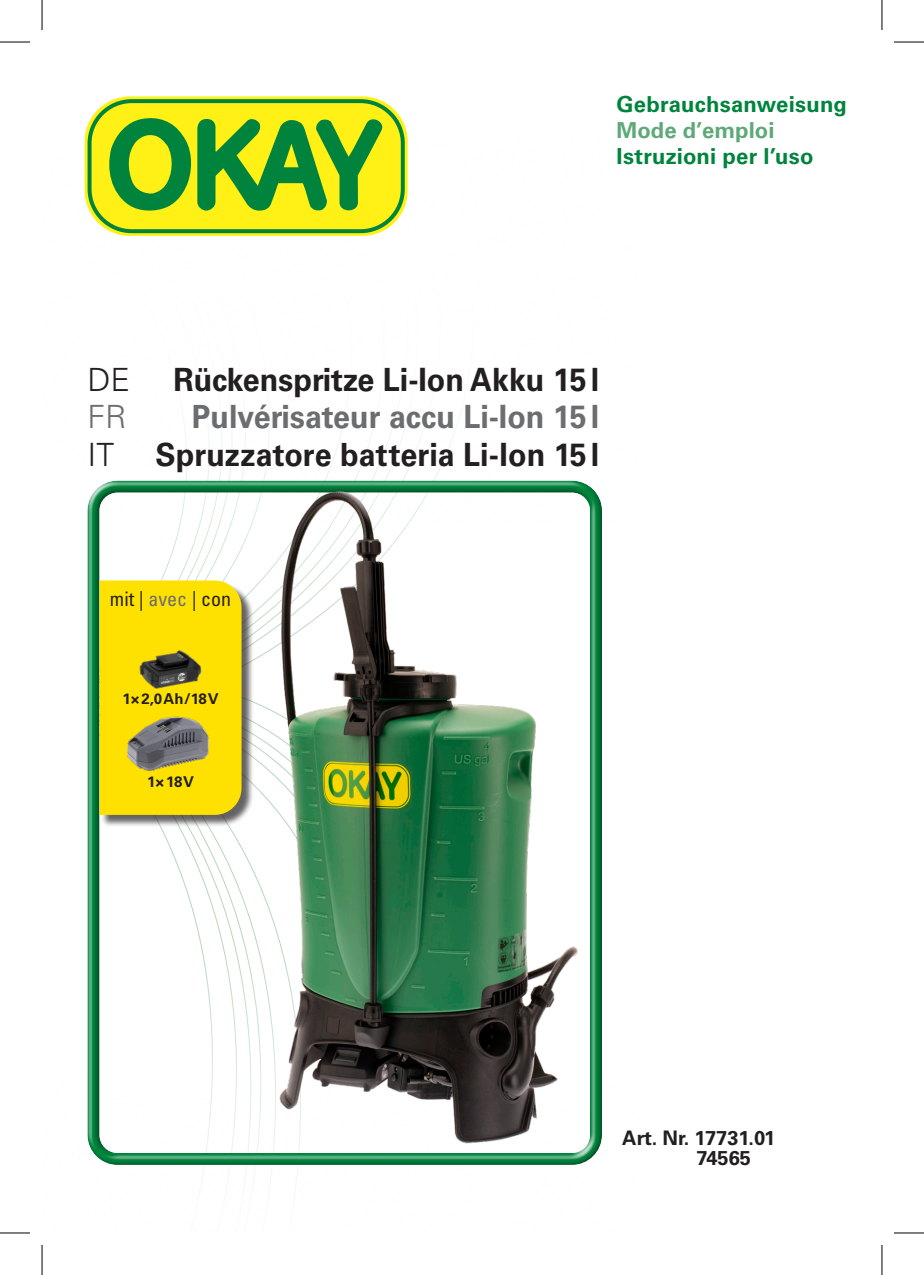
<style>
.page{position:relative;width:924px;height:1275px;background:#fff}
.page>*{position:absolute;margin:0;border:0;box-sizing:border-box;transform-origin:0 0}
.t1{font:700 32px "Univers LT Std";color:#231f20;scale:.95 1}
.t2{font:700 32px "Univers LT Std";color:#6c6d70;scale:.95 1}
.t3{font:300 32px "Univers LT Std";color:#231f20}
.t4{font:300 32px "Univers LT Std";color:#6c6d70}
.Lan_Kapiteltitel_Grü{font:700 22px "Univers LT Std";letter-spacing:.01em;color:#00843d}
.Lan_Kapiteltitel_Grü-2{font:700 22px "Univers LT Std";color:#5fa979}
.t5{font:700 20px "Univers LT Std";color:#231f20}
.t6{font:condensed 20px "Univers LT Std";color:#231f20}
.t7{font:700 15px "Univers LT Std";letter-spacing:.03em;color:#231f20}
.s1{color:#6c6d70}
</style>
<div class="page">
<div style="left:85px;top:96px;width:322px;height:140px;background:#fff116;border-radius:45px"></div>
<div style="left:87px;top:99px;width:317px;height:134px;border:4px solid #00843d;border-radius:42px"></div>
<svg style="left:109px;top:118px;width:273px;height:93px"></svg>
<div style="left:87px;top:480px;width:517px;height:686px;background:#231f20;opacity:.75"></div>
<img style="left:211px;top:484px;width:393px;height:674px">
<div style="left:101px;top:582px;width:153px;height:245px;background:#231f20;opacity:.7"></div>
<div style="left:100px;top:580px;width:141px;height:235px;background:#ffe100"></div>
<img style="left:100px;top:711px;width:141px;height:61px">
<img style="left:133px;top:648px;width:77px;height:45px">
<hr style="left:0;top:42px;width:30px;height:1px;background:#000">
<hr style="left:893px;top:42px;width:30px;height:1px;background:#000">
<hr style="left:0;top:1232px;width:30px;height:1px;background:#000">
<hr style="left:893px;top:1232px;width:30px;height:1px;background:#000">
<hr style="left:42px;top:0;width:1px;height:30px;background:#000">
<hr style="left:42px;top:1245px;width:1px;height:30px;background:#000">
<hr style="left:881px;top:0;width:1px;height:30px;background:#000">
<hr style="left:881px;top:1245px;width:1px;height:30px;background:#000">
<p class="Lan_Kapiteltitel_Grü" style="left:616px;top:91px;width:232px">Gebrauchsanweisung</p>
<p class="Lan_Kapiteltitel_Grü-2" style="left:616px;top:117px;width:159px">Mode d’emploi</p>
<p class="Lan_Kapiteltitel_Grü" style="left:616px;top:143px;width:198px">Istruzioni per l’uso</p>
<p class="t3" style="left:87px;top:360px;width:44px">DE</p>
<p class="t1" style="left:173px;top:361px;width:449px">Rückenspritze Li-Ion Akku 15l</p>
<p class="t4" style="left:87px;top:398px;width:41px">FR</p>
<p class="t2" style="left:192px;top:398px;width:430px">Pulvérisateur accu Li-Ion 15l</p>
<p class="t3" style="left:87px;top:435px;width:28px">IT</p>
<p class="t1" style="left:155px;top:435px;width:468px">Spruzzatore batteria Li-Ion 15l</p>
<p class="t6" style="left:110px;top:586px;width:123px">mit | <span class="s1">avec</span> | con</p>
<p class="t7" style="left:122px;top:690px;width:98px">1×2,0Ah/18V</p>
<p class="t7" style="left:147px;top:772px;width:49px">1×18V</p>
<p class="t5" style="left:622px;top:1126px;width:154px">Art. Nr. 17731.01</p>
<p class="t5" style="left:696px;top:1146px;width:56px">74565</p>
</div>
